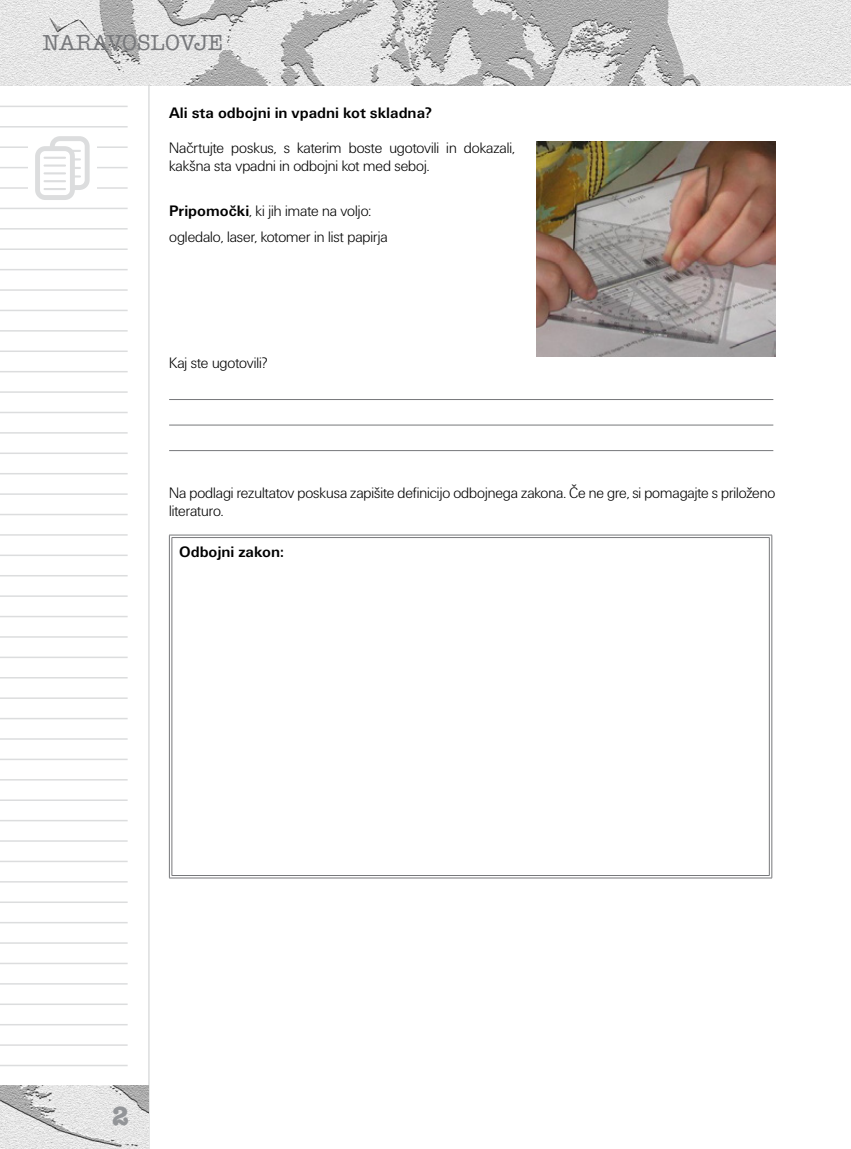
<style>
.page{position:relative;width:851px;height:1149px;background:#fff}
.page>*{position:absolute;margin:0;border:0;box-sizing:border-box;transform-origin:0 0}
.t1{font:700 27px "American Typ Itc DEE";color:#939598}
.t2{font:500 22.5px "American Typ Itc DEE";color:#77787b}
.t3{font:15.75px/18px "Unitus DEE Ligh";color:#000}
.t4{font:700 15.75px "Unitus TEE";color:#000}
.s1{font-family:"Unitus TEE";font-weight:700}
</style>
<div class="page">
<svg style="left:0;top:85px;width:150px;height:1063px"></svg>
<hr style="left:0;top:106px;width:128px;height:1px;background:#dcddde">
<hr style="left:0;top:126px;width:128px;height:1px;background:#dcddde">
<hr style="left:0;top:146px;width:128px;height:2px;background:#dcddde">
<hr style="left:0;top:167px;width:128px;height:1px;background:#dcddde">
<hr style="left:0;top:187px;width:128px;height:2px;background:#dcddde">
<hr style="left:0;top:207px;width:128px;height:2px;background:#dcddde">
<div style="left:29px;top:134px;width:68px;height:68px;background:#fff"></div>
<img style="left:0;top:1084px;width:149px;height:64px">
<hr style="left:0;top:228px;width:128px;height:1px;background:#dcddde">
<hr style="left:0;top:248px;width:128px;height:2px;background:#dcddde">
<hr style="left:0;top:269px;width:128px;height:1px;background:#dcddde">
<hr style="left:0;top:289px;width:128px;height:2px;background:#dcddde">
<hr style="left:0;top:309px;width:128px;height:2px;background:#dcddde">
<hr style="left:0;top:330px;width:128px;height:1px;background:#dcddde">
<hr style="left:0;top:350px;width:128px;height:2px;background:#dcddde">
<hr style="left:0;top:371px;width:128px;height:1px;background:#dcddde">
<hr style="left:0;top:391px;width:128px;height:2px;background:#dcddde">
<hr style="left:0;top:411px;width:128px;height:2px;background:#dcddde">
<hr style="left:0;top:432px;width:128px;height:1px;background:#dcddde">
<hr style="left:0;top:452px;width:128px;height:2px;background:#dcddde">
<hr style="left:0;top:473px;width:128px;height:1px;background:#dcddde">
<hr style="left:0;top:493px;width:128px;height:1px;background:#dcddde">
<hr style="left:0;top:513px;width:128px;height:2px;background:#dcddde">
<hr style="left:0;top:534px;width:128px;height:1px;background:#dcddde">
<hr style="left:0;top:554px;width:128px;height:2px;background:#dcddde">
<hr style="left:0;top:575px;width:128px;height:1px;background:#dcddde">
<hr style="left:0;top:595px;width:128px;height:1px;background:#dcddde">
<hr style="left:0;top:615px;width:128px;height:2px;background:#dcddde">
<hr style="left:0;top:636px;width:128px;height:1px;background:#dcddde">
<hr style="left:0;top:656px;width:128px;height:2px;background:#dcddde">
<hr style="left:0;top:676px;width:128px;height:2px;background:#dcddde">
<hr style="left:0;top:697px;width:128px;height:1px;background:#dcddde">
<hr style="left:0;top:717px;width:128px;height:2px;background:#dcddde">
<hr style="left:0;top:738px;width:128px;height:1px;background:#dcddde">
<hr style="left:0;top:758px;width:128px;height:2px;background:#dcddde">
<hr style="left:0;top:778px;width:128px;height:2px;background:#dcddde">
<hr style="left:0;top:799px;width:128px;height:1px;background:#dcddde">
<hr style="left:0;top:819px;width:128px;height:2px;background:#dcddde">
<hr style="left:0;top:840px;width:128px;height:1px;background:#dcddde">
<hr style="left:0;top:860px;width:128px;height:1px;background:#dcddde">
<hr style="left:0;top:880px;width:128px;height:2px;background:#dcddde">
<hr style="left:0;top:901px;width:128px;height:1px;background:#dcddde">
<hr style="left:0;top:921px;width:128px;height:2px;background:#dcddde">
<hr style="left:0;top:942px;width:128px;height:1px;background:#dcddde">
<hr style="left:0;top:962px;width:128px;height:1px;background:#dcddde">
<hr style="left:0;top:982px;width:128px;height:2px;background:#dcddde">
<hr style="left:0;top:1003px;width:128px;height:1px;background:#dcddde">
<hr style="left:0;top:1023px;width:128px;height:2px;background:#dcddde">
<hr style="left:0;top:1043px;width:128px;height:2px;background:#dcddde">
<hr style="left:0;top:1064px;width:128px;height:1px;background:#dcddde">
<img style="left:0;top:0;width:850px;height:85px">
<svg style="left:35px;top:136px;width:55px;height:64px"></svg>
<hr style="left:44px;top:157px;width:22px;height:2px;background:#dcddde">
<hr style="left:44px;top:164px;width:22px;height:2px;background:#dcddde">
<hr style="left:44px;top:172px;width:22px;height:2px;background:#dcddde">
<hr style="left:44px;top:180px;width:22px;height:2px;background:#dcddde">
<hr style="left:44px;top:188px;width:22px;height:2px;background:#dcddde">
<img style="left:536px;top:141px;width:239px;height:215px">
<hr style="left:169px;top:399px;width:604px;height:1px;background:#77787b">
<hr style="left:169px;top:424px;width:604px;height:1px;background:#77787b">
<hr style="left:169px;top:450px;width:604px;height:1px;background:#77787b">
<hr style="left:169px;top:534px;width:603px;height:1px;background:#77787b">
<hr style="left:172px;top:537px;width:597px;height:1px;background:#77787b">
<hr style="left:169px;top:535px;width:1px;height:342px;background:#77787b">
<hr style="left:172px;top:537px;width:1px;height:338px;background:#77787b">
<hr style="left:769px;top:537px;width:1px;height:338px;background:#77787b">
<hr style="left:771px;top:535px;width:1px;height:342px;background:#77787b">
<hr style="left:172px;top:875px;width:597px;height:1px;background:#77787b">
<hr style="left:169px;top:877px;width:603px;height:1px;background:#77787b">
<h2 class="t2" style="left:43px;top:30px;width:182px">NARAVOSLOVJE</h2>
<p class="t4" style="left:169px;top:104px;width:264px">Ali sta odbojni in vpadni kot skladna?</p>
<p class="t3" style="left:169px;top:139px;width:347px">Načrtujte poskus, s katerim boste ugotovili in dokazali, kakšna sta vpadni in odbojni kot med seboj.</p>
<p class="t3" style="left:169px;top:197px;width:220px;line-height:26.5px"><span class="s1">Pripomočki</span>, ki jih imate na voljo: ogledalo, laser, kotomer in list papirja</p>
<p class="t3" style="left:169px;top:354px;width:100px">Kaj ste ugotovili?</p>
<p class="t3" style="left:169px;top:484px;width:607px">Na podlagi rezultatov poskusa zapišite definicijo odbojnega zakona. Če ne gre, si pomagajte s priloženo literaturo.</p>
<p class="t4" style="left:179px;top:542px;width:106px">Odbojni zakon:</p>
<h1 class="t1" style="left:112px;top:1099px;width:18px">2</h1>
</div>
